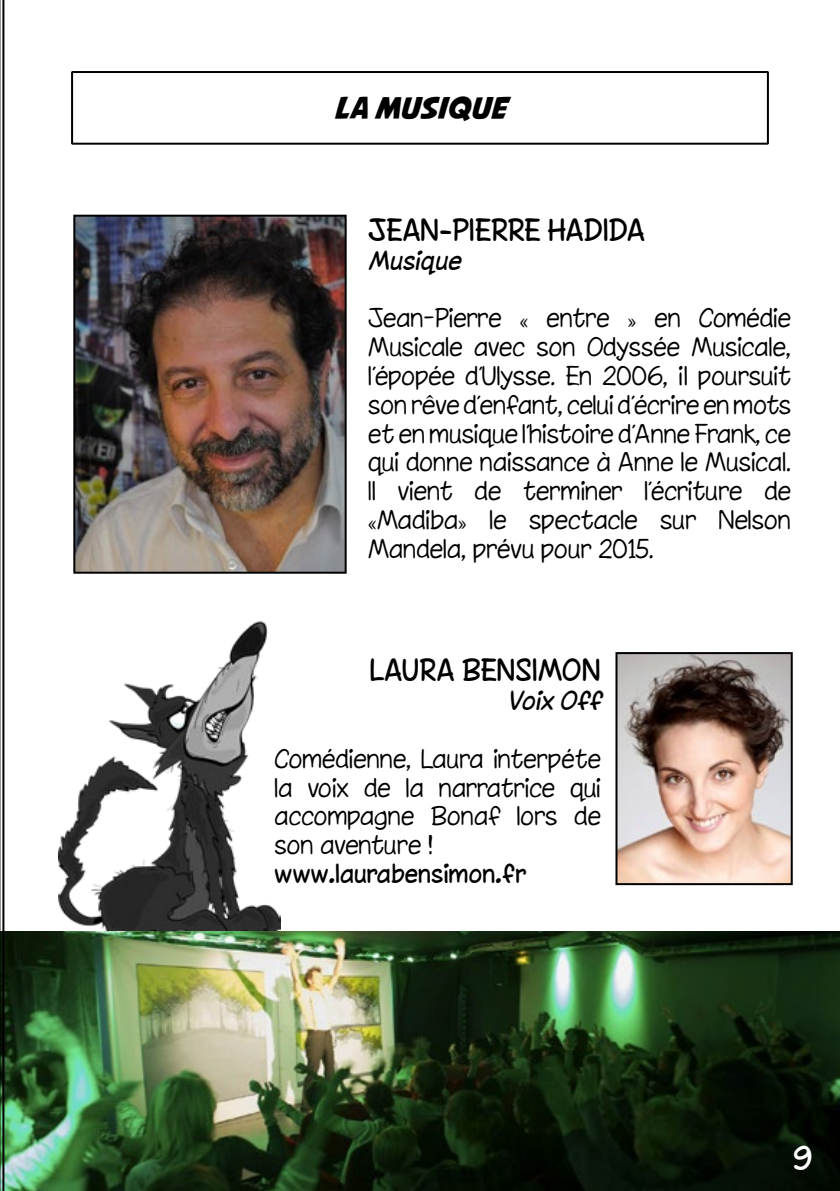
<style>
.page{position:relative;width:840px;height:1191px;background:#fff}
.page>*{position:absolute;margin:0;border:0;box-sizing:border-box;transform-origin:0 0}
.t1{font:30px "Avengeance Mightiest Avenger";color:#000}
.t2{font:30px "Chinacat";color:#fff}
.t3{font:28px "Chinacat";letter-spacing:.005em;color:#000}
.t4{font:100 24px/28.8px "Chinacat";color:#000;text-align:justify}
.t5{font:24px "Chinacat";color:#000}
.t6{font:italic 24px "Chinacat";color:#000}
</style>
<div class="page">
<img style="left:58px;top:621px;width:222px;height:310px">
<img style="left:1px;top:931px;width:838px;height:260px">
<img style="left:73px;top:214px;width:274px;height:360px">
<img style="left:618px;top:655px;width:171px;height:227px">
<div style="left:615px;top:652px;width:177px;height:233px;border:2px solid #000"></div>
<div style="left:71px;top:71px;width:697px;height:74px;border:2px solid #000"></div>
<hr style="left:2px;top:0;width:2px;height:1191px;background:#000">
<hr style="left:0;top:0;width:1px;height:1191px;background:#000">
<p class="t1" style="left:333px;top:95px;width:174px">LA MUSIQUE</p>
<p class="t3" style="left:369px;top:213px;width:278px">JEAN-PIERRE HADIDA</p>
<p class="t6" style="left:369px;top:245px;width:99px">Musique</p>
<p class="t4" style="left:369px;top:303px;width:424px">Jean-Pierre « entre » en Comédie Musicale avec son Odyssée Musicale, l’épopée d’Ulysse. En 2006, il poursuit son rêve d’enfant, celui d’écrire en mots et en musique l’histoire d’Anne Frank, ce qui donne naissance à Anne le Musical.<br>Il vient de terminer l’écriture de «Madiba» le spectacle sur Nelson Mandela, prévu pour 2015.</p>
<p class="t3" style="left:370px;top:653px;width:232px">LAURA BENSIMON</p>
<p class="t6" style="left:508px;top:686px;width:100px">Voix Off</p>
<p class="t4" style="left:275px;top:743px;width:327px">Comédienne, Laura interpéte la voix de la narratrice qui accompagne Bonaf lors de son aventure !</p>
<p class="t5" style="left:275px;top:858px;width:253px">www.laurabensimon.fr</p>
<p class="t2" style="left:793px;top:1139px;width:21px">9</p>
</div>
